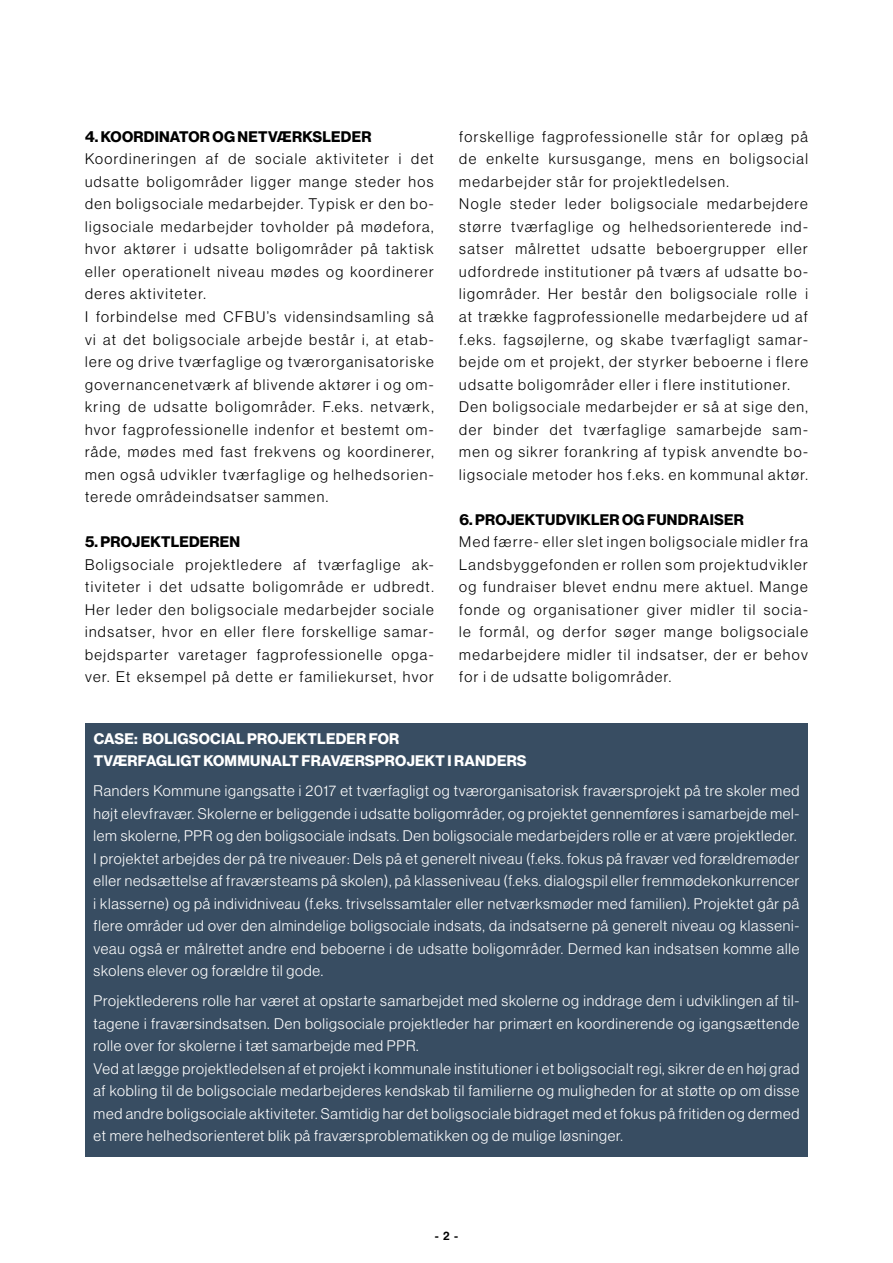
<style>
.page{position:relative;width:893px;height:1263px;background:#fff}
.page>*{position:absolute;margin:0;border:0;box-sizing:border-box;transform-origin:0 0}
.t1{font:300 15px/22.5px "Haas Grot Disp 45";letter-spacing:.095em;color:#000}
.t2{font:300 15px/22.5px "Haas Grot Disp 45";letter-spacing:.05em;color:#fff}
.t3{font:700 15px "Haas Grot Disp 75";letter-spacing:.015em;color:#000}
.t4{font:700 15px/22.5px "Haas Grot Disp 75";letter-spacing:.015em;color:#fff}
.t5{font:500 12px "Haas Grot Disp 65";color:#000}
</style>
<div class="page">
<div style="left:85px;top:723px;width:723px;height:434px;background:#384d62"></div>
<p class="t3" style="left:85px;top:128px;width:288px">4. KOORDINATOR OG NETVÆRKSLEDER</p>
<p class="t1" style="left:85px;top:148px;width:350px">Koordineringen af de sociale aktiviteter i det udsatte boligområder ligger mange steder hos den boligsociale medarbejder. Typisk er den bo&shy;ligsociale medarbejder tovholder på mødefora, hvor aktører i udsatte boligområder på taktisk eller operationelt niveau mødes og koordinerer deres aktiviteter.<br>I forbindelse med CFBU’s vidensindsamling så vi at det boligsociale arbejde består i, at etab&shy;lere og drive tværfaglige og tværorganisatoriske governancenetværk af blivende aktører i og om&shy;kring de udsatte boligområder. F.eks. netværk, hvor fagprofessionelle indenfor et bestemt om&shy;råde, mødes med fast frekvens og koordinerer, men også udvikler tværfaglige og helhedsorien&shy;terede områdeindsatser sammen.</p>
<p class="t3" style="left:85px;top:533px;width:157px">5. PROJEKTLEDEREN</p>
<p class="t1" style="left:85px;top:553px;width:350px;text-align:justify">Boligsociale projektledere af tværfaglige ak&shy;tiviteter i det udsatte boligområde er udbredt.<br>Her leder den boligsociale medarbejder sociale indsatser, hvor en eller flere forskellige samar&shy;bejdsparter varetager fagprofessionelle opga&shy;ver. Et eksempel på dette er familiekurset, hvor</p>
<p class="t1" style="left:459px;top:125px;width:350px">forskellige fagprofessionelle står for oplæg på de enkelte kursusgange, mens en boligsocial medarbejder står for projektledelsen.<br>Nogle steder leder boligsociale medarbejdere større tværfaglige og helhedsorienterede ind&shy;satser målrettet udsatte beboergrupper eller udfordrede institutioner på tværs af udsatte bo&shy;ligområder. Her består den boligsociale rolle i at trække fagprofessionelle medarbejdere ud af f.eks. fagsøjlerne, og skabe tværfagligt samar&shy;bejde om et projekt, der styrker beboerne i flere udsatte boligområder eller i flere institutioner.<br>Den boligsociale medarbejder er så at sige den, der binder det tværfaglige samarbejde sam&shy;men og sikrer forankring af typisk anvendte bo&shy;ligsociale metoder hos f.eks. en kommunal aktør.</p>
<p class="t3" style="left:459px;top:510px;width:286px">6. PROJEKTUDVIKLER OG FUNDRAISER</p>
<p class="t1" style="left:459px;top:530px;width:350px;text-align:justify">Med færre- eller slet ingen boligsociale midler fra Landsbyggefonden er rollen som projektudvikler og fundraiser blevet endnu mere aktuel. Mange fonde og organisationer giver midler til socia&shy;le formål, og derfor søger mange boligsociale medarbejdere midler til indsatser, der er behov for i de udsatte boligområder.</p>
<p class="t4" style="left:94px;top:727px;width:435px">CASE: BOLIGSOCIAL PROJEKTLEDER FOR<br>TVÆRFAGLIGT KOMMUNALT FRAVÆRSPROJEKT I RANDERS</p>
<p class="t2" style="left:94px;top:780px;width:707px">Randers Kommune igangsatte i 2017 et tværfagligt og tværorganisatorisk fraværsprojekt på tre skoler med højt elevfravær. Skolerne er beliggende i udsatte boligområder, og projektet gennemføres i samarbejde mel&shy;lem skolerne, PPR og den boligsociale indsats. Den boligsociale medarbejders rolle er at være projektleder.<br>I projektet arbejdes der på tre niveauer: Dels på et generelt niveau (f.eks. fokus på fravær ved forældremøder eller nedsættelse af fraværsteams på skolen), på klasseniveau (f.eks. dialogspil eller fremmødekonkurrencer i klasserne) og på individniveau (f.eks. trivselssamtaler eller netværksmøder med familien). Projektet går på flere områder ud over den almindelige boligsociale indsats, da indsatserne på generelt niveau og klasseni&shy;veau også er målrettet andre end beboerne i de udsatte boligområder. Dermed kan indsatsen komme alle skolens elever og forældre til gode.</p>
<p class="t2" style="left:94px;top:990px;width:707px">Projektlederens rolle har været at opstarte samarbejdet med skolerne og inddrage dem i udviklingen af til&shy;tagene i fraværsindsatsen. Den boligsociale projektleder har primært en koordinerende og igangsættende rolle over for skolerne i tæt samarbejde med PPR.<br>Ved at lægge projektledelsen af et projekt i kommunale institutioner i et boligsocialt regi, sikrer de en høj grad af kobling til de boligsociale medarbejderes kendskab til familierne og muligheden for at støtte op om disse med andre boligsociale aktiviteter. Samtidig har det boligsociale bidraget med et fokus på fritiden og dermed et mere helhedsorienteret blik på fraværsproblematikken og de mulige løsninger.</p>
<p class="t5" style="left:435px;top:1229px;width:25px">- 2 -</p>
</div>
